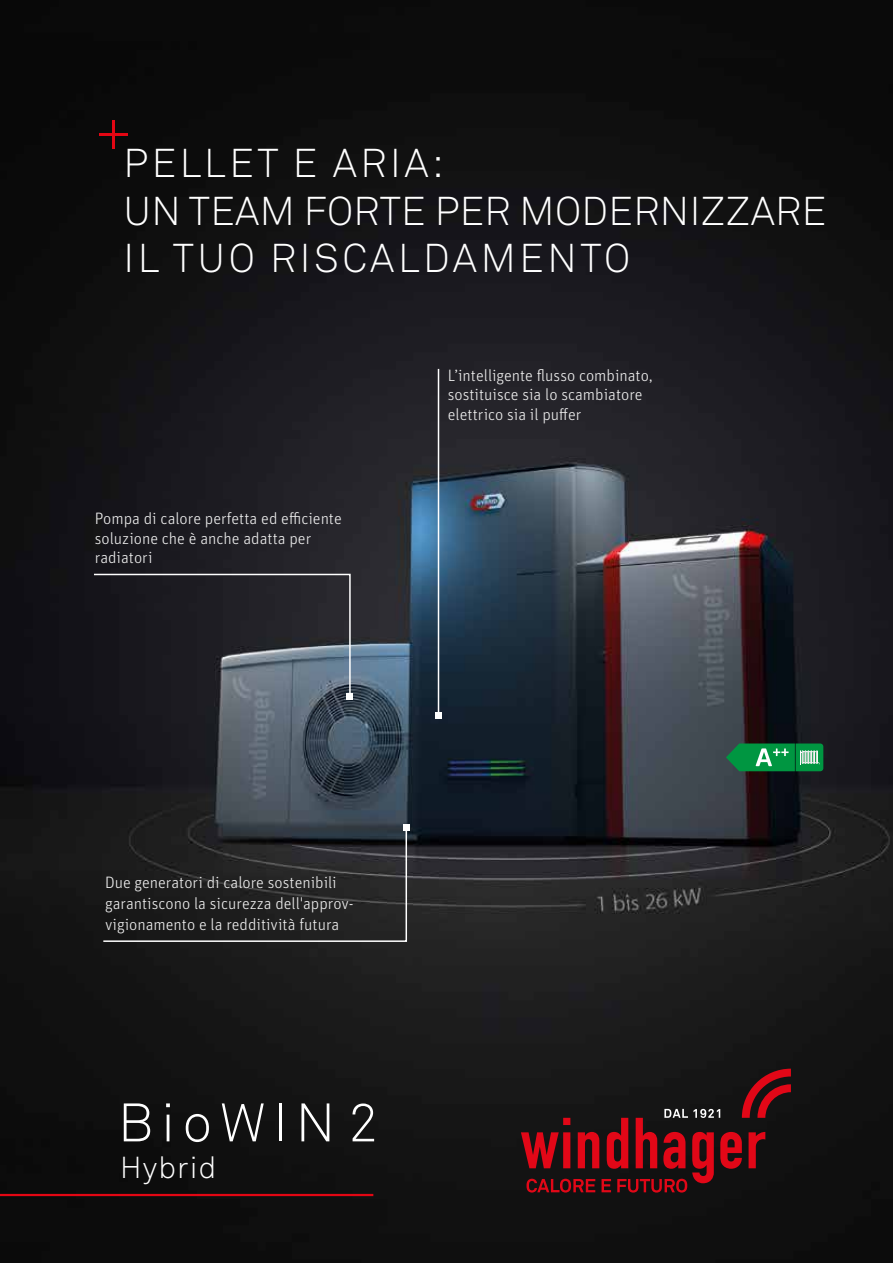
<style>
.page{position:relative;width:893px;height:1263px;background:#fff}
.page>*{position:absolute;margin:0;border:0;box-sizing:border-box;transform-origin:0 0}
.t1{font:300 53.55px "Akkurat Pro";letter-spacing:.145em;color:#fff}
.t2{font:300 39.75px/47.7px "Akkurat Pro";letter-spacing:.065em;color:#fff}
.t3{font:300 30px "Akkurat Pro";letter-spacing:.04em;color:#fff}
.t4{font:300 16.5px/19.5px "Unit OT";color:#ededed}
</style>
<div class="page">
<img style="left:0;top:0;width:893px;height:1263px">
<hr style="left:112px;top:121px;width:3px;height:28px;background:#e30613">
<hr style="left:99px;top:134px;width:29px;height:2px;background:#e30613">
<svg style="left:726px;top:743px;width:97px;height:28px;background:#259a58"></svg>
<hr style="left:0;top:1194px;width:373px;height:2px;background:#e30613">
<svg style="left:102px;top:825px;width:307px;height:118px;background:#262728"></svg>
<hr style="left:438px;top:369px;width:1px;height:347px;background:#fff">
<svg style="left:435px;top:713px;width:6px;height:6px"></svg>
<svg style="left:92px;top:573px;width:261px;height:126px;background:#32343c"></svg>
<svg style="left:521px;top:1069px;width:270px;height:123px;background:#401215"></svg>
<h2 class="t2" style="left:124px;top:139px;width:704px">PELLET E ARIA:<br>UN TEAM FORTE PER MODERNIZZARE<br>IL TUO RISCALDAMENTO</h2>
<p class="t4" style="left:95px;top:509px;width:249px">Pompa di calore perfetta ed efficiente soluzione che è anche adatta per radiatori</p>
<p class="t4" style="left:448px;top:365px;width:207px">L’intelligente flusso combinato, sostituisce sia lo scambiatore elettrico sia il puffer</p>
<p class="t4" style="left:105px;top:872px;width:250px;line-height:21px">Due generatori di calore sostenibili garantiscono la sicurezza dell'approv&shy;vigionamento e la redditività futura</p>
<h1 class="t1" style="left:118px;top:1091px;width:261px">BioWIN2</h1>
<h3 class="t3" style="left:120px;top:1150px;width:98px">Hybrid</h3>
</div>
